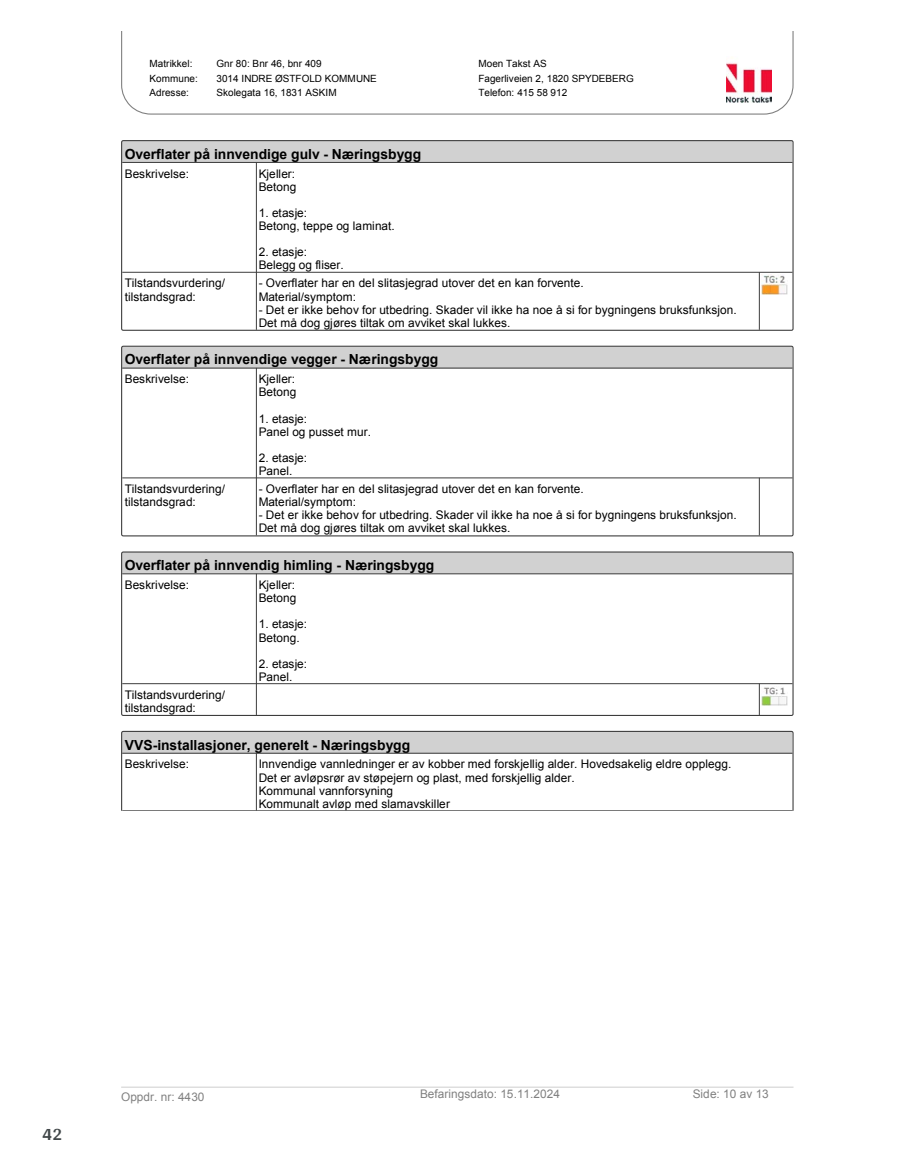
<style>
.page{position:relative;width:915px;height:1172px;background:#fff}
.page>*{position:absolute;margin:0;border:0;box-sizing:border-box;transform-origin:0 0}
.t1{font:700 18px "Arya";color:#414749}
.t2{font:700 13.95px "Arial";color:#000}
.t3{font:11.85px/13px "Arial";color:#000}
.t4{font:11.85px "Arial";color:#808080}
.t5{font:9.9px "Arial";color:#000}
</style>
<div class="page">
<svg style="left:121px;top:32px;width:672px;height:83px"></svg>
<hr style="left:121px;top:1086px;width:672px;height:2px;background:#d3d3d3">
<svg style="left:121px;top:140px;width:672px;height:191px"></svg>
<svg style="left:121px;top:345px;width:672px;height:192px"></svg>
<svg style="left:121px;top:551px;width:672px;height:165px"></svg>
<svg style="left:121px;top:730px;width:672px;height:81px"></svg>
<p class="t5" style="left:149px;top:57px;width:44px">Matrikkel:</p>
<p class="t5" style="left:216px;top:57px;width:107px">Gnr 80: Bnr 46, bnr 409</p>
<p class="t5" style="left:478px;top:57px;width:70px">Moen Takst AS</p>
<p class="t5" style="left:149px;top:71px;width:50px">Kommune:</p>
<p class="t5" style="left:216px;top:71px;width:162px">3014 INDRE ØSTFOLD KOMMUNE</p>
<p class="t5" style="left:478px;top:71px;width:157px">Fagerliveien 2, 1820 SPYDEBERG</p>
<p class="t5" style="left:149px;top:86px;width:41px">Adresse:</p>
<p class="t5" style="left:216px;top:86px;width:121px">Skolegata 16, 1831 ASKIM</p>
<p class="t5" style="left:478px;top:86px;width:90px">Telefon: 415 58 912</p>
<p class="t2" style="left:125px;top:144px;width:298px">Overflater på innvendige gulv - Næringsbygg</p>
<p class="t3" style="left:125px;top:167px;width:66px">Beskrivelse:</p>
<p class="t3" style="left:259px;top:167px;width:39px">Kjeller:<br>Betong</p>
<p class="t3" style="left:259px;top:206px;width:137px">1. etasje:<br>Betong, teppe og laminat.</p>
<p class="t3" style="left:259px;top:246px;width:86px">2. etasje:<br>Belegg og fliser.</p>
<p class="t3" style="left:125px;top:277px;width:102px">Tilstandsvurdering/ tilstandsgrad:</p>
<p class="t3" style="left:259px;top:277px;width:326px">- Overflater har en del slitasjegrad utover det en kan forvente.<br>Material/symptom:</p>
<p class="t3" style="left:259px;top:303px;width:479px">- Det er ikke behov for utbedring. Skader vil ikke ha noe å si for bygningens bruksfunksjon.<br>Det må dog gjøres tiltak om avviket skal lukkes.</p>
<p class="t2" style="left:125px;top:350px;width:315px">Overflater på innvendige vegger - Næringsbygg</p>
<p class="t3" style="left:125px;top:372px;width:66px">Beskrivelse:</p>
<p class="t3" style="left:259px;top:372px;width:39px">Kjeller:<br>Betong</p>
<p class="t3" style="left:259px;top:412px;width:114px">1. etasje:<br>Panel og pusset mur.</p>
<p class="t3" style="left:259px;top:451px;width:50px">2. etasje:<br>Panel.</p>
<p class="t3" style="left:125px;top:482px;width:102px">Tilstandsvurdering/ tilstandsgrad:</p>
<p class="t3" style="left:259px;top:482px;width:326px">- Overflater har en del slitasjegrad utover det en kan forvente.<br>Material/symptom:</p>
<p class="t3" style="left:259px;top:509px;width:479px">- Det er ikke behov for utbedring. Skader vil ikke ha noe å si for bygningens bruksfunksjon.<br>Det må dog gjøres tiltak om avviket skal lukkes.</p>
<p class="t2" style="left:125px;top:555px;width:311px">Overflater på innvendig himling - Næringsbygg</p>
<p class="t3" style="left:125px;top:578px;width:66px">Beskrivelse:</p>
<p class="t3" style="left:259px;top:578px;width:39px">Kjeller:<br>Betong</p>
<p class="t3" style="left:259px;top:618px;width:50px">1. etasje:<br>Betong.</p>
<p class="t3" style="left:259px;top:657px;width:50px">2. etasje:<br>Panel.</p>
<p class="t3" style="left:125px;top:688px;width:102px">Tilstandsvurdering/ tilstandsgrad:</p>
<p class="t2" style="left:125px;top:735px;width:287px">VVS-installasjoner, generelt - Næringsbygg</p>
<p class="t3" style="left:125px;top:758px;width:66px">Beskrivelse:</p>
<p class="t3" style="left:259px;top:758px;width:474px">Innvendige vannledninger er av kobber med forskjellig alder. Hovedsakelig eldre opplegg.<br>Det er avløpsrør av støpejern og plast, med forskjellig alder.<br>Kommunal vannforsyning<br>Kommunalt avløp med slamavskiller</p>
<h1 class="t1" style="left:43px;top:1123px;width:21px">42</h1>
<p class="t4" style="left:121px;top:1088px;width:85px">Oppdr. nr: 4430</p>
<p class="t4" style="left:420px;top:1086px;width:141px">Befaringsdato: 15.11.2024</p>
<p class="t4" style="left:692px;top:1086px;width:78px">Side: 10 av 13</p>
</div>
